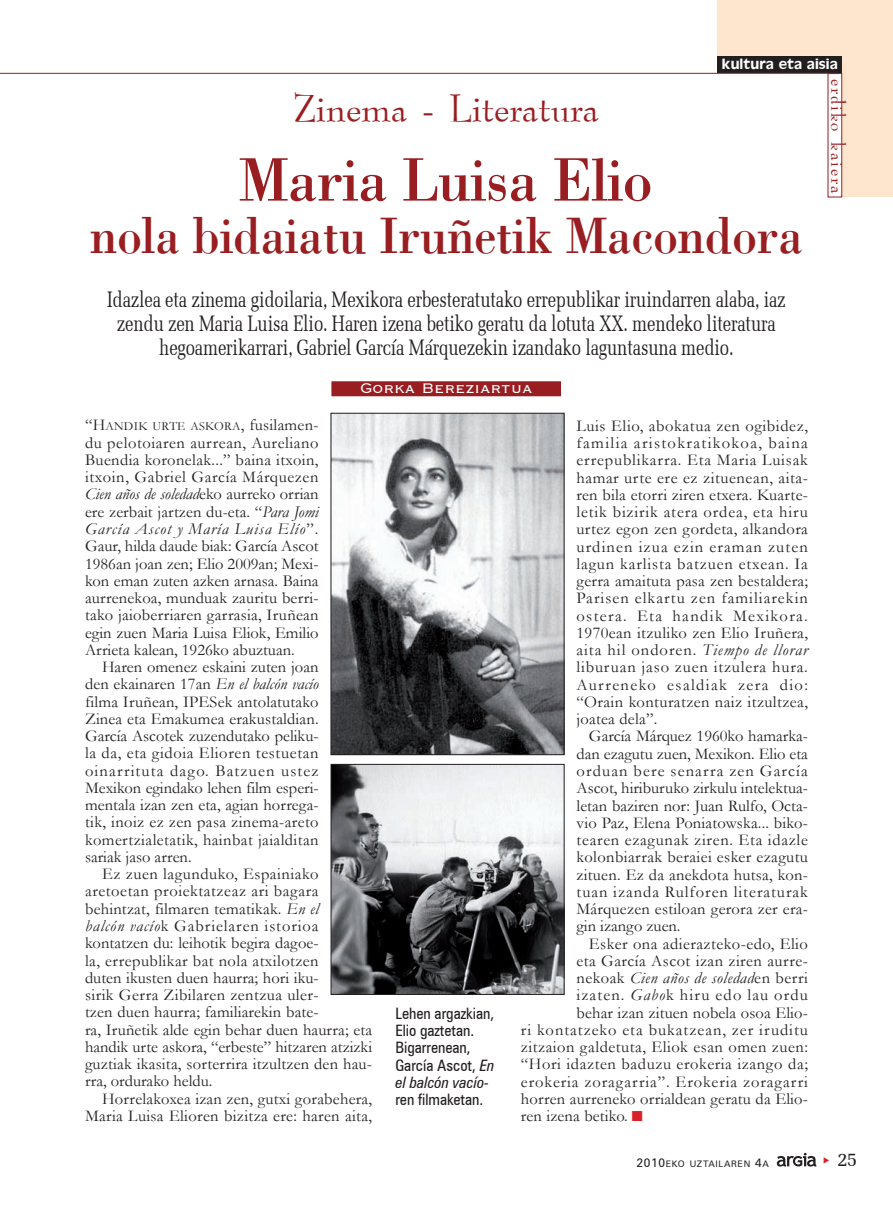
<style>
.page{position:relative;width:893px;height:1212px;background:#fff}
.page>*{position:absolute;margin:0;border:0;box-sizing:border-box;transform-origin:0 0}
.t1{font:63px "Bodoni";letter-spacing:-.015em;color:#981e21;scale:.95 1}
.t2{font:52.5px "Bodoni";letter-spacing:-.01em;color:#981e21;scale:.95 1}
.t3{font:45px "Bernadette";color:#981e21}
.t4{font:22.5px/24px "Memoir Condensed";letter-spacing:-.015em;color:#231f20;text-align:center}
.t5{font:21px "Bernadette";letter-spacing:.09em;color:#981e21}
.t6{font:19.5px "Memoir";color:#231f20}
.t7{font:18px "Copprpl Goth BT";color:#fff}
.t8{font:16.5px/17.2px "Garamond";letter-spacing:.02em;color:#231f20;text-align:justify}
.t9{font:16.5px "Garamond";letter-spacing:.055em;color:#231f20}
.t10{font:16.5px "Garamond";letter-spacing:.06em;color:#231f20}
.t11{font:italic 16.5px "Garamond";letter-spacing:.03em;color:#231f20}
.t12{font:16.5px "Garamond";letter-spacing:.07em;color:#231f20}
.t13{font:15.75px/17.2px "Zurich Cn BT";color:#231f20}
.t14{font:15px "Antique Olive";letter-spacing:.005em;color:#fff}
.t15{font:12.3px "Garamond";letter-spacing:.02em;color:#231f20}
.t16{font:9px "Zurich BT";letter-spacing:.075em;color:#231f20}
.s1{font-size:16.5px}
.s2{font-style:italic}
.s3{font-style:normal}
.s4{color:#da2128}
.s5{font-size:12px}
</style>
<div class="page">
<div style="left:717px;top:0;width:158px;height:59px;background:#fee6ce"></div>
<div style="left:835px;top:0;width:58px;height:196px;background:#fee6ce"></div>
<div style="left:717px;top:57px;width:125px;height:16px;background:#231f20"></div>
<div style="left:828px;top:74px;width:14px;height:123px;background:#fff"></div>
<div style="left:828px;top:73px;width:14px;height:124px;border:1px solid #981e21"></div>
<hr style="left:0;top:73px;width:839px;height:1px;background:#981e21">
<svg style="left:777px;top:1153px;width:39px;height:13px"></svg>
<div style="left:331px;top:381px;width:230px;height:15px;background:#981e21"></div>
<img style="left:333px;top:415px;width:229px;height:338px">
<div style="left:331px;top:413px;width:233px;height:342px;border:1px solid #231f20"></div>
<img style="left:333px;top:766px;width:229px;height:227px">
<div style="left:331px;top:764px;width:233px;height:231px;border:1px solid #231f20"></div>
<p class="t14" style="left:722px;top:59px;width:117px">kultura eta aisia</p>
<p class="t5" style="left:848px;top:79px;width:116px;rotate:90deg">erdiko kaiera</p>
<h3 class="t3" style="left:294px;top:85px;width:306px">Zinema - Literatura</h3>
<h1 class="t1" style="left:239px;top:141px;width:437px">Maria Luisa Elio</h1>
<h2 class="t2" style="left:90px;top:204px;width:752px">nola bidaiatu Iruñetik Macondora</h2>
<p class="t4" style="left:107px;top:288px;width:680px">Idazlea eta zinema gidoilaria, Mexikora erbesteratutako errepublikar iruindarren alaba, iaz zendu zen Maria Luisa Elio. Haren izena betiko geratu da lotuta XX. mendeko literatura hegoamerikarrari, Gabriel García Márquezekin izandako laguntasuna medio.</p>
<p class="t7" style="left:360px;top:378px;width:174px">Gorka Bereziartua</p>
<p class="t15" style="left:85px;top:420px;width:235px"><span class="s1">“H</span>ANDIK URTE ASKORA<span class="s1">, fusilamen-</span></p>
<p class="t8" style="left:85px;top:434px;width:235px">du pelotoiaren aurrean, Aureliano Buendia koronelak...” baina itxoin, itxoin, Gabriel García Márquezen <span class="s2">Cien años de soledad</span>eko aurreko orrian ere zerbait jartzen du-eta. “<span class="s2">Para Jomi García Ascot y María Luisa Elío</span>”.<br>Gaur, hilda daude biak: García Ascot 1986an joan zen; Elio 2009an; Mexi&shy;kon eman zuten azken arnasa. Baina aurrenekoa, munduak zauritu berri&shy;tako jaioberriaren garrasia, Iruñean egin zuen Maria Luisa Eliok, Emilio Arrieta kalean, 1926ko abuztuan.</p>
<p class="t8" style="left:85px;top:658px;width:235px;text-indent:17px">Haren omenez eskaini zuten joan den ekainaren 17an <span class="s2">En el balcón vacío </span>filma Iruñean, IPESek antolatutako Zinea eta Emakumea erakustaldian.<br>García Ascotek zuzendutako peliku&shy;la da, eta gidoia Elioren testuetan oinarrituta dago. Batzuen ustez Mexikon egindako lehen film esperi&shy;mentala izan zen eta, agian horrega&shy;tik, inoiz ez zen pasa zinema-areto komertzialetatik, hainbat jaialditan sariak jaso arren.</p>
<p class="t8" style="left:85px;top:866px;width:289px;text-align:left;text-indent:17px">Ez zuen lagunduko, Espainiako aretoetan proiektatzeaz ari bagara behintzat, filmaren tematikak. <span class="s2">En el<br>balcón vacío</span>k Gabrielaren istorioa kontatzen du: leihotik begira dagoe-<br>la, errepublikar bat nola atxilotzen<br>duten ikusten duen haurra; hori iku-<br>sirik Gerra Zibilaren zentzua uler-<br>tzen duen haurra; familiarekin bate-<br>ra, Iruñetik alde egin behar duen haurra; eta handik urte askora, “erbeste” hitzaren atzizki guztiak ikasita, sorterrira itzultzen den hau&shy;rra, ordurako heldu.</p>
<p class="t8" style="left:85px;top:1090px;width:289px;text-align:right">Horrelakoxea izan zen, gutxi gorabehera,<br>Maria Luisa Elioren bizitza ere: haren aita,</p>
<p class="t13" style="left:395px;top:1004px;width:101px">Lehen argazkian,<br>Elio gaztetan.<br>Bigarrenean,<br>García Ascot, <span class="s2">En el balcón vacío-</span></p>
<p class="t13" style="left:395px;top:1091px;width:89px">ren filmaketan.</p>
<p class="t8" style="left:576px;top:417px;width:233px">Luis Elio, abokatua zen ogibidez, familia aristokratikokoa, baina errepublikarra. Eta Maria Luisak hamar urte ere ez zituenean, aita&shy;ren bila etorri ziren etxera. Kuarte&shy;letik bizirik atera ordea, eta hiru urtez egon zen gordeta, alkandora urdinen izua ezin eraman zuten lagun karlista batzuen etxean. Ia gerra amaituta pasa zen bestaldera; Parisen elkartu zen familiarekin ostera. Eta handik Mexikora.<br>1970ean itzuliko zen Elio Iruñera, aita hil ondoren. <span class="s2">Tiempo de llorar </span>liburuan jaso zuen itzulera hura.<br>Aurreneko esaldiak zera dio: “Orain konturatzen naiz itzultzea, joatea dela”.</p>
<p class="t8" style="left:576px;top:728px;width:233px;text-indent:12px">García Márquez 1960ko hamarka&shy;dan ezagutu zuen, Mexikon. Elio eta orduan bere senarra zen García Ascot, hiriburuko zirkulu intelektua&shy;letan baziren nor: Juan Rulfo, Octa&shy;vio Paz, Elena Poniatowska... biko&shy;tearen ezagunak ziren. Eta idazle kolonbiarrak beraiei esker ezagutu zituen. Ez da anekdota hutsa, kon&shy;tuan izanda Rulforen literaturak Márquezen estiloan gerora zer era&shy;gin izango zuen.</p>
<p class="t8" style="left:589px;top:935px;width:220px">Esker ona adierazteko-edo, Elio</p>
<p class="t8" style="left:576px;top:952px;width:233px">eta García Ascot izan ziren aurre-</p>
<p class="t11" style="left:576px;top:969px;width:233px"><span class="s3">nekoak</span> Cien años de soledad<span class="s3">en berri</span></p>
<p class="t12" style="left:576px;top:986px;width:233px">izaten. <span class="s2">Gabo</span>k hiru edo lau ordu</p>
<p class="t8" style="left:577px;top:1004px;width:233px">behar izan zituen nobela osoa Elio-</p>
<p class="t10" style="left:521px;top:1021px;width:289px">ri kontatzeko eta bukatzean, zer iruditu</p>
<p class="t8" style="left:521px;top:1038px;width:289px">zitzaion galdetuta, Eliok esan omen zuen:</p>
<p class="t8" style="left:521px;top:1056px;width:288px">“Hori idazten baduzu erokeria izango da;</p>
<p class="t9" style="left:521px;top:1072px;width:288px">erokeria zoragarria”. Erokeria zoragarri</p>
<p class="t8" style="left:521px;top:1090px;width:288px">horren aurreneko orrialdean geratu da Elio-</p>
<p class="t8" style="left:521px;top:1108px;width:123px">ren izena betiko. <span class="s4">■</span></p>
<p class="t16" style="left:636px;top:1158px;width:134px"><span class="s5">2010</span>EKO UZTAILAREN <span class="s5">4</span>A</p>
<p class="t6" style="left:837px;top:1148px;width:22px">25</p>
</div>
